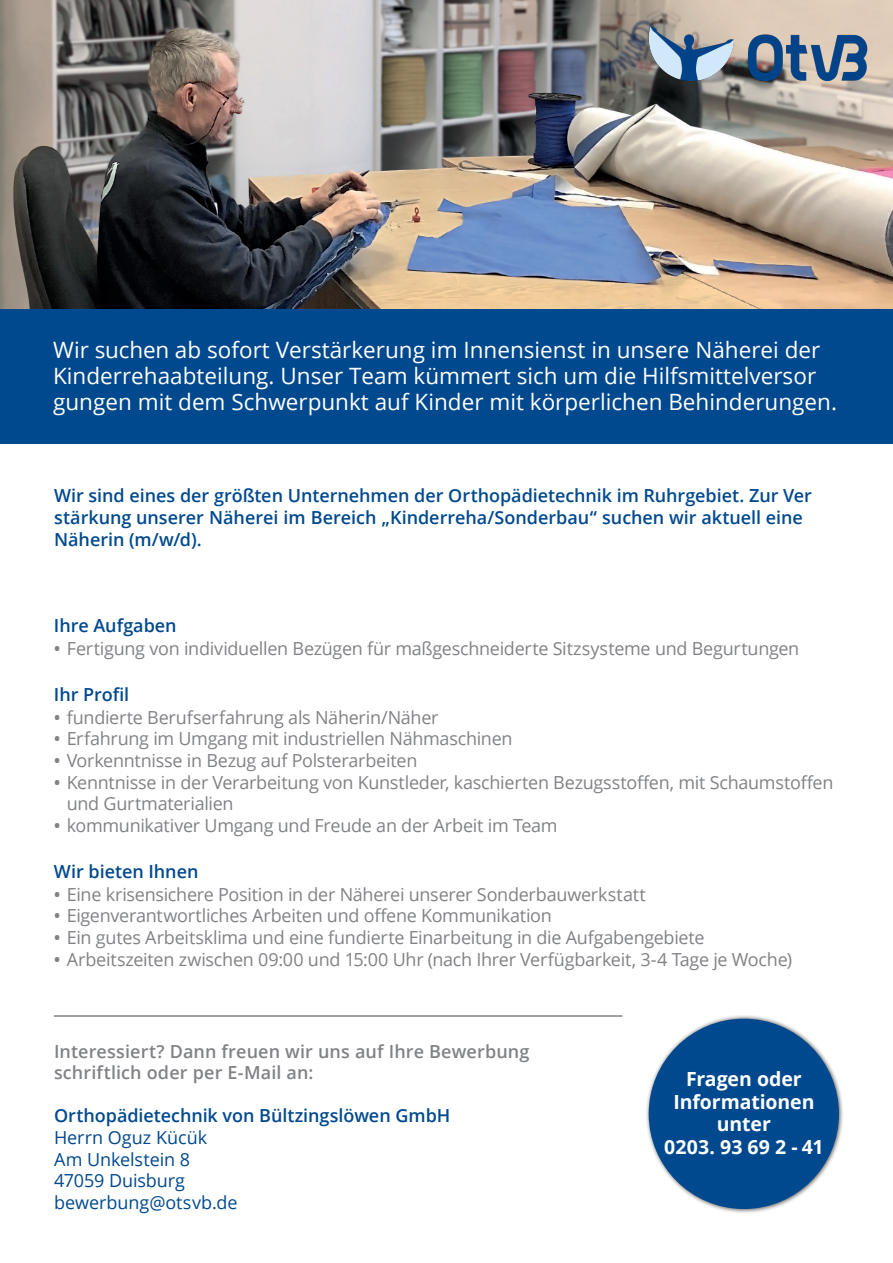
<style>
.page{position:relative;width:893px;height:1263px;background:#fff}
.page>*{position:absolute;margin:0;border:0;box-sizing:border-box;transform-origin:0 0}
.t1{font:22.5px/25.8px "Open Sans";color:#fff}
.t2{font:700 19.5px/22.6px "Open Sans";letter-spacing:-.005em;color:#fff;text-align:center}
.t3{font:18px/21.6px "Open Sans";letter-spacing:-.015em;color:#808285}
.t4{font:600 18px/21.6px "Open Sans";color:#01498f}
.t5{font:600 18px/21.6px "Open Sans";letter-spacing:.005em;color:#808285}
.t6{font:18px/21.6px "Open Sans";letter-spacing:-.005em;color:#01498f}
.s1{font-weight:600}
</style>
<div class="page">
<img style="left:0;top:0;width:893px;height:309px">
<img style="left:627px;top:4px;width:266px;height:100px">
<div style="left:0;top:310px;width:893px;height:134px;background:#01498f"></div>
<div style="left:645px;top:1014px;width:200px;height:200px;background:#231f20;opacity:.75"></div>
<div style="left:649px;top:1019px;width:190px;height:190px;background:#01498f;border-radius:50%"></div>
<hr style="left:54px;top:1015px;width:568px;height:2px;background:#808285">
<p class="t1" style="left:53px;top:337px;width:785px">Wir suchen ab sofort Verstärkerung im Innensienst in unsere Näherei der<br>Kinderrehaabteilung. Unser Team kümmert sich um die Hilfsmittelversor gungen mit dem Schwerpunkt auf Kinder mit körperlichen Behinderungen.</p>
<p class="t4" style="left:54px;top:485px;width:759px">Wir sind eines der größten Unternehmen der Orthopädietechnik im Ruhrgebiet. Zur Ver stärkung unserer Näherei im Bereich „Kinderreha/Sonderbau“ suchen wir aktuell eine<br>Näherin (m/w/d).</p>
<p class="t4" style="left:54px;top:614px;width:124px">Ihre Aufgaben</p>
<p class="t3" style="left:54px;top:637px;width:747px"><span class="s1">•</span> Fertigung von individuellen Bezügen für maßgeschneiderte Sitzsysteme und Begurtungen</p>
<p class="t4" style="left:54px;top:683px;width:77px">Ihr Profil</p>
<p class="t3" style="left:54px;top:706px;width:386px"><span class="s1">•</span> fundierte Berufserfahrung als Näherin/Näher</p>
<p class="t3" style="left:54px;top:728px;width:460px"><span class="s1">•</span> Erfahrung im Umgang mit industriellen Nähmaschinen</p>
<p class="t3" style="left:54px;top:749px;width:365px"><span class="s1">•</span> Vorkenntnisse in Bezug auf Polsterarbeiten</p>
<p class="t3" style="left:67px;top:771px;width:768px;text-indent:-13px"><span class="s1">•</span> Kenntnisse in der Verarbeitung von Kunstleder, kaschierten Bezugsstoffen, mit Schaumstoffen und Gurtmaterialien</p>
<p class="t3" style="left:54px;top:814px;width:505px"><span class="s1">•</span> kommunikativer Umgang und Freude an der Arbeit im Team</p>
<p class="t4" style="left:54px;top:860px;width:146px">Wir bieten Ihnen</p>
<p class="t3" style="left:54px;top:883px;width:593px"><span class="s1">•</span> Eine krisensichere Position in der Näherei unserer Sonderbauwerkstatt</p>
<p class="t3" style="left:54px;top:904px;width:499px"><span class="s1">•</span> Eigenverantwortliches Arbeiten und offene Kommunikation</p>
<p class="t3" style="left:54px;top:926px;width:652px"><span class="s1">•</span> Ein gutes Arbeitsklima und eine fundierte Einarbeitung in die Aufgabengebiete</p>
<p class="t3" style="left:54px;top:948px;width:740px"><span class="s1">•</span> Arbeitszeiten zwischen 09:00 und 15:00 Uhr (nach Ihrer Verfügbarkeit, 3-4 Tage je Woche)</p>
<p class="t5" style="left:54px;top:1040px;width:477px">Interessiert? Dann freuen wir uns auf Ihre Bewerbung schriftlich oder per E-Mail an:</p>
<p class="t4" style="left:54px;top:1104px;width:398px">Orthopädietechnik von Bültzingslöwen GmbH</p>
<p class="t6" style="left:54px;top:1126px;width:185px">Herrn Oguz Kücük<br>Am Unkelstein 8<br>47059 Duisburg bewerbung@otsvb.de</p>
<p class="t2" style="left:664px;top:1067px;width:161px">Fragen oder<br>Informationen unter<br>0203. 93 69 2 - 41</p>
</div>
